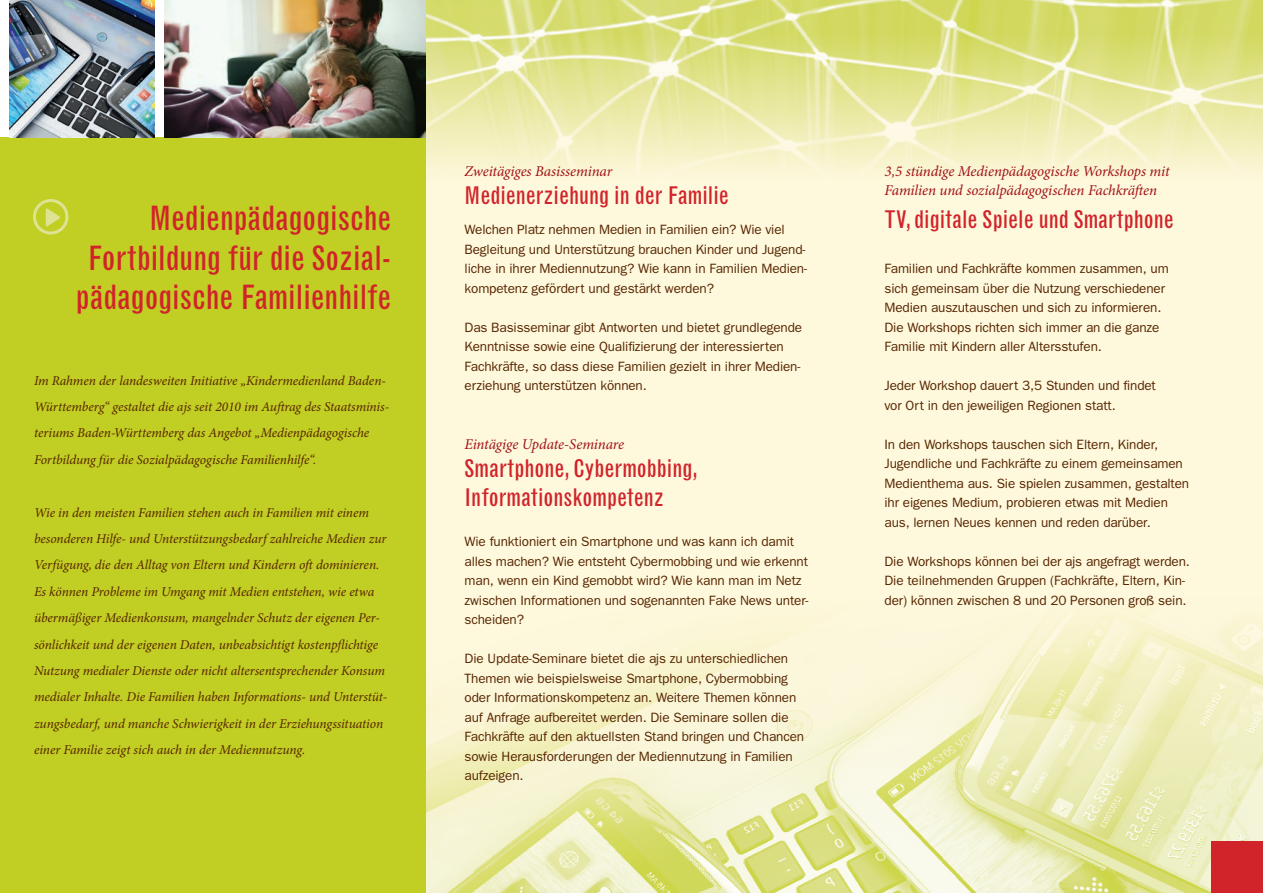
<style>
.page{position:relative;width:1263px;height:893px;background:#fff}
.page>*{position:absolute;margin:0;border:0;box-sizing:border-box;transform-origin:0 0}
.t1{font:condensed 33px/39.6px "Grotesque";color:#d1232a;text-align:right}
.t2{font:condensed 24px/28.5px "Grotesque";color:#d1232a}
.t3{font:italic 15px/19.5px "Minion Pro";letter-spacing:-.01em;color:#a11116}
.t4{font:13.5px/19.5px "Franklin Gothic";letter-spacing:-.01em;color:#572500}
.t5{font:italic 13.5px/26.4px "Minion Pro";letter-spacing:-.005em;color:#572500}
</style>
<div class="page">
<div style="left:425px;top:0;width:434px;height:893px;background:#fef8dd"></div>
<div style="left:849px;top:0;width:414px;height:893px;background:#fef8dd"></div>
<img style="left:425px;top:0;width:838px;height:179px">
<img style="left:425px;top:595px;width:838px;height:298px">
<div style="left:0;top:137px;width:425px;height:756px;background:#c1ce23"></div>
<div style="left:33px;top:199px;width:35px;height:36px;border:3px solid #dee394;border-radius:50%"></div>
<svg style="left:46px;top:208px;width:14px;height:19px"></svg>
<div style="left:1212px;top:842px;width:51px;height:51px;background:#d1232a"></div>
<img style="left:10px;top:0;width:144px;height:137px">
<img style="left:164px;top:0;width:261px;height:137px">
<h1 class="t1" style="left:76px;top:199px;width:317px">Medienpädagogische<br>Fortbildung für die Sozial&shy;pädagogische Familienhilfe</h1>
<p class="t5" style="left:34px;top:367px;width:356px">Im Rahmen der landesweiten Initiative „Kindermedienland Baden-Württemberg“ gestaltet die ajs seit 2010 im Auftrag des Staatsminis&shy;teriums Baden-Württemberg das Angebot „Medienpädagogische Fortbildung für die Sozialpädagogische Familienhilfe“.</p>
<p class="t5" style="left:34px;top:499px;width:355px">Wie in den meisten Familien stehen auch in Familien mit einem besonderen Hilfe- und Unterstützungsbedarf zahlreiche Medien zur Verfügung, die den Alltag von Eltern und Kindern oft dominieren.<br>Es können Probleme im Umgang mit Medien entstehen, wie etwa übermäßiger Medienkonsum, mangelnder Schutz der eigenen Per&shy;sönlichkeit und der eigenen Daten, unbeabsichtigt kostenpflichtige Nutzung medialer Dienste oder nicht altersentsprechender Konsum medialer Inhalte. Die Familien haben Informations- und Unterstüt&shy;zungsbedarf, und manche Schwierigkeit in der Erziehungssituation einer Familie zeigt sich auch in der Mediennutzung.</p>
<p class="t3" style="left:465px;top:161px;width:149px">Zweitägiges Basisseminar</p>
<h2 class="t2" style="left:465px;top:182px;width:266px">Medienerziehung in der Familie</h2>
<p class="t4" style="left:465px;top:220px;width:344px">Welchen Platz nehmen Medien in Familien ein? Wie viel Begleitung und Unterstützung brauchen Kinder und Jugend&shy;liche in ihrer Mediennutzung? Wie kann in Familien Medien&shy;kompetenz gefördert und gestärkt werden?</p>
<p class="t4" style="left:465px;top:317px;width:339px">Das Basisseminar gibt Antworten und bietet grundlegende Kenntnisse sowie eine Qualifizierung der interessierten Fachkräfte, so dass diese Familien gezielt in ihrer Medien&shy;erziehung unterstützen können.</p>
<p class="t3" style="left:465px;top:434px;width:161px">Eintägige Update-Seminare</p>
<h2 class="t2" style="left:465px;top:455px;width:235px">Smartphone, Cybermobbing,<br>Informationskompetenz</h2>
<p class="t4" style="left:465px;top:532px;width:345px">Wie funktioniert ein Smartphone und was kann ich damit alles machen? Wie entsteht Cybermobbing und wie erkennt man, wenn ein Kind gemobbt wird? Wie kann man im Netz zwischen Informationen und sogenannten Fake News unter&shy;scheiden?</p>
<p class="t4" style="left:465px;top:649px;width:341px">Die Update-Seminare bietet die ajs zu unterschiedlichen Themen wie beispielsweise Smartphone, Cybermobbing oder Informationskompetenz an. Weitere Themen können auf Anfrage aufbereitet werden. Die Seminare sollen die Fachkräfte auf den aktuellsten Stand bringen und Chancen sowie Herausforderungen der Mediennutzung in Familien aufzeigen.</p>
<p class="t3" style="left:884px;top:161px;width:287px">3,5 stündige Medienpädagogische Workshops mit<br>Familien und sozialpädagogischen Fachkräften</p>
<h2 class="t2" style="left:884px;top:206px;width:291px">TV, digitale Spiele und Smartphone</h2>
<p class="t4" style="left:884px;top:259px;width:286px">Familien und Fachkräfte kommen zusammen, um sich gemeinsam über die Nutzung verschiedener Medien auszutauschen und sich zu informieren.<br>Die Workshops richten sich immer an die ganze Familie mit Kindern aller Altersstufen.</p>
<p class="t4" style="left:884px;top:376px;width:273px">Jeder Workshop dauert 3,5 Stunden und findet vor Ort in den jeweiligen Regionen statt.</p>
<p class="t4" style="left:884px;top:434px;width:306px">In den Workshops tauschen sich Eltern, Kinder, Jugendliche und Fachkräfte zu einem gemeinsamen Medienthema aus. Sie spielen zusammen, gestalten ihr eigenes Medium, probieren etwas mit Medien aus, lernen Neues kennen und reden darüber.</p>
<p class="t4" style="left:884px;top:551px;width:307px">Die Workshops können bei der ajs angefragt werden.<br>Die teilnehmenden Gruppen (Fachkräfte, Eltern, Kin&shy;der) können zwischen 8 und 20 Personen groß sein.</p>
</div>
